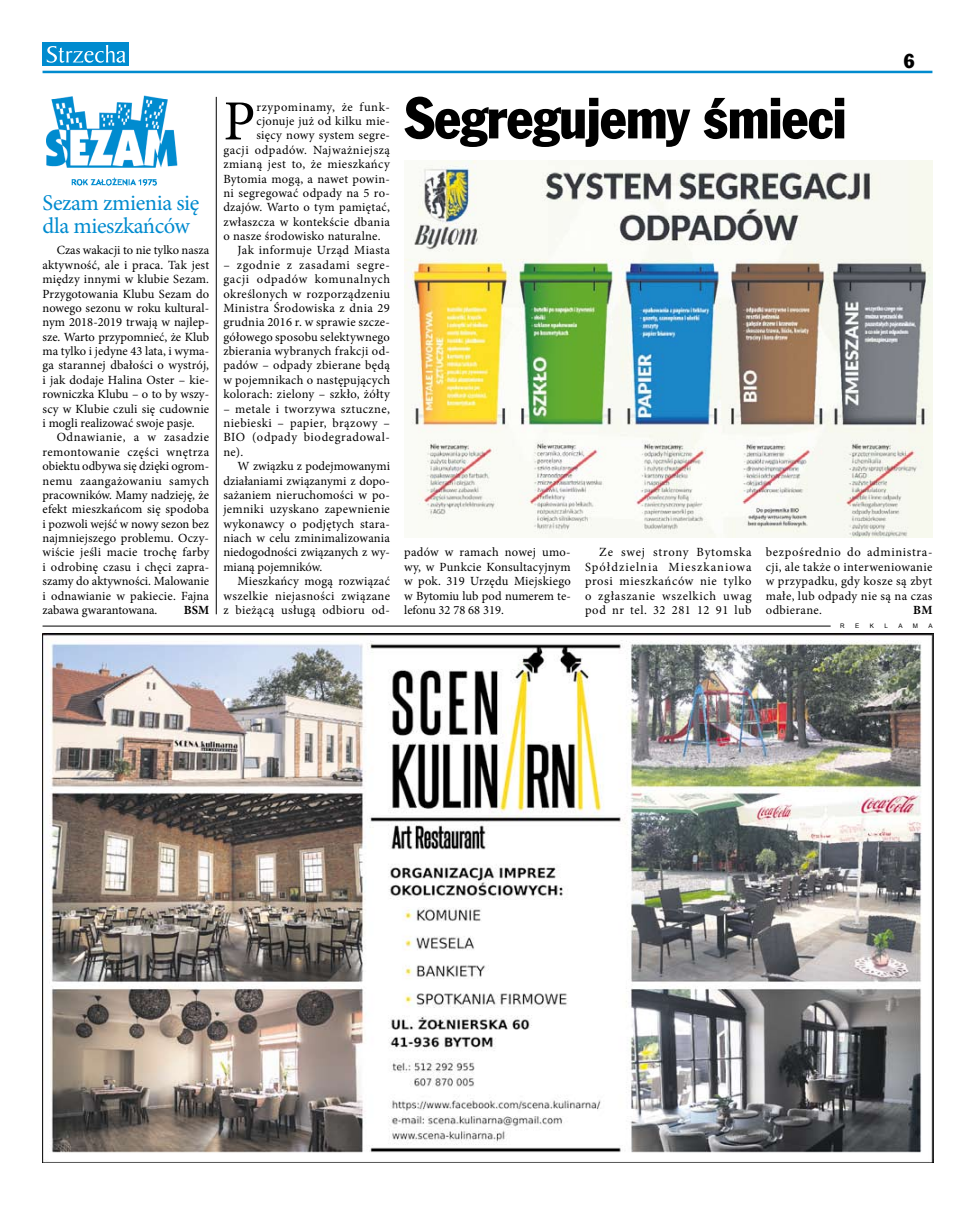
<style>
.page{position:relative;width:975px;height:1205px;background:#fff}
.page>*{position:absolute;margin:0;border:0;box-sizing:border-box;transform-origin:0 0}
.t1{font:57.5px "Frank Goth Cn EU";letter-spacing:-.02em;color:#000}
.t2{font:56.75px "Minion Pro";color:#000}
.t3{font:22.5px/22.5px "Minion Pro";letter-spacing:-.02em;color:#008bcf}
.t4{font:20px "Frank Goth Cn EU";color:#000}
.t5{font:12.5px/14.4px "Minion Pro";letter-spacing:.025em;color:#000;text-align:justify}
.t6{font:12.5px "Minion Pro";letter-spacing:.045em;color:#000}
.t7{font:700 12.5px "Minion Pro";color:#000}
.t8{font:6.25px "Arial";color:#000}
</style>
<div class="page">
<hr style="left:43px;top:71px;width:889px;height:2px;background:#008bcf">
<div style="left:43px;top:43px;width:86px;height:23px;background:#008bcf"></div>
<svg style="left:47px;top:45px;width:78px;height:18px"></svg>
<hr style="left:43px;top:626px;width:787px;height:1px;background:#000">
<img style="left:43px;top:633px;width:890px;height:529px">
<img style="left:404px;top:160px;width:528px;height:377px">
<hr style="left:216px;top:97px;width:1px;height:517px;background:#000">
<img style="left:46px;top:95px;width:132px;height:91px">
<h3 class="t3" style="left:43px;top:192px;width:158px">Sezam zmienia się dla mieszkańców</h3>
<p class="t5" style="left:43px;top:243px;width:168px;text-indent:14px">Czas wakacji to nie tylko nasza aktywność, ale i praca. Tak jest między innymi w klubie Sezam.<br>Przygotowania Klubu Sezam do nowego sezonu w roku kultural&shy;nym 2018-2019 trwają w najlep&shy;sze. Warto przypomnieć, że Klub ma tylko i jedyne 43 lata, i wyma&shy;ga starannej dbałości o wystrój, i jak dodaje Halina Oster – kie&shy;rowniczka Klubu – o to by wszy&shy;scy w Klubie czuli się cudownie i mogli realizować swoje pasje.</p>
<p class="t5" style="left:42px;top:430px;width:168px;text-indent:14px">Odnawianie, a w zasadzie remontowanie części wnętrza obiektu odbywa się dzięki ogrom&shy;nemu zaangażowaniu samych pracowników. Mamy nadzieję, że efekt mieszkańcom się spodoba i pozwoli wejść w nowy sezon bez najmniejszego problemu. Oczy&shy;wiście jeśli macie trochę farby i odrobinę czasu i chęci zapra&shy;szamy do aktywności. Malowanie i odnawianie w pakiecie. Fajna zabawa gwarantowana.</p>
<p class="t7" style="left:184px;top:601px;width:27px">BSM</p>
<h2 class="t2" style="left:223px;top:83px;width:33px">P</h2>
<p class="t6" style="left:256px;top:98px;width:135px">rzypominamy, że funk-</p>
<p class="t5" style="left:256px;top:114px;width:135px">cjonuje już od kilku mie-</p>
<p class="t5" style="left:256px;top:128px;width:135px">sięcy nowy system segre-</p>
<p class="t5" style="left:223px;top:143px;width:168px">gacji odpadów. Najważniejszą</p>
<p class="t5" style="left:223px;top:157px;width:168px">zmianą jest to, że mieszkańcy</p>
<p class="t5" style="left:223px;top:171px;width:168px">Bytomia mogą, a nawet powin-</p>
<p class="t5" style="left:223px;top:186px;width:168px">ni segregować odpady na 5 ro-</p>
<p class="t5" style="left:223px;top:200px;width:168px">dzajów. Warto o tym pamiętać,</p>
<p class="t5" style="left:223px;top:215px;width:168px">zwłaszcza w kontekście dbania</p>
<p class="t5" style="left:223px;top:229px;width:159px">o nasze środowisko naturalne.</p>
<p class="t5" style="left:237px;top:243px;width:154px">Jak informuje Urząd Miasta</p>
<p class="t5" style="left:223px;top:258px;width:168px">– zgodnie z zasadami segre&shy;gacji odpadów komunalnych określonych w rozporządzeniu Ministra Środowiska z dnia 29 grudnia 2016 r. w sprawie szcze&shy;gółowego sposobu selektywnego zbierania wybranych frakcji od&shy;padów – odpady zbierane będą w pojemnikach o następujących kolorach: zielony – szkło, żółty</p>
<p class="t5" style="left:223px;top:401px;width:168px">– metale i tworzywa sztuczne, niebieski – papier, brązowy – BIO (odpady biodegradowal&shy;ne).</p>
<p class="t5" style="left:223px;top:459px;width:168px;text-indent:14px">W związku z podejmowanymi działaniami związanymi z dopo&shy;sażaniem nieruchomości w po&shy;jemniki uzyskano zapewnienie wykonawcy o podjętych stara&shy;niach w celu zminimalizowania niedogodności związanych z wy&shy;mianą pojemników.</p>
<p class="t5" style="left:223px;top:574px;width:168px;text-indent:14px">Mieszkańcy mogą rozwiązać wszelkie niejasności związane z bieżącą usługą odbioru od-</p>
<h1 class="t1" style="left:404px;top:80px;width:444px">Segregujemy śmieci</h1>
<h3 class="t4" style="left:903px;top:47px;width:13px">6</h3>
<p class="t5" style="left:404px;top:545px;width:168px">padów w ramach nowej umo&shy;wy, w Punkcie Konsultacyjnym w pok. 319 Urzędu Miejskiego w Bytomiu lub pod numerem te&shy;lefonu 32 78 68 319.</p>
<p class="t5" style="left:585px;top:545px;width:168px;text-indent:14px">Ze swej strony Bytomska Spółdzielnia Mieszkaniowa prosi mieszkańców nie tylko o zgłaszanie wszelkich uwag pod nr tel. 32 281 12 91 lub</p>
<p class="t5" style="left:765px;top:545px;width:168px">bezpośrednio do administra&shy;cji, ale także o interweniowanie w przypadku, gdy kosze są zbyt małe, lub odpady nie są na czas odbierane.</p>
<p class="t7" style="left:912px;top:601px;width:21px">BM</p>
<p class="t8" style="left:840px;top:622px;width:6px">R</p>
<p class="t8" style="left:855px;top:622px;width:6px">E</p>
<p class="t8" style="left:869px;top:622px;width:6px">K</p>
<p class="t8" style="left:884px;top:622px;width:5px">L</p>
<p class="t8" style="left:898px;top:622px;width:6px">A</p>
<p class="t8" style="left:912px;top:622px;width:7px">M</p>
<p class="t8" style="left:928px;top:622px;width:6px">A</p>
</div>
